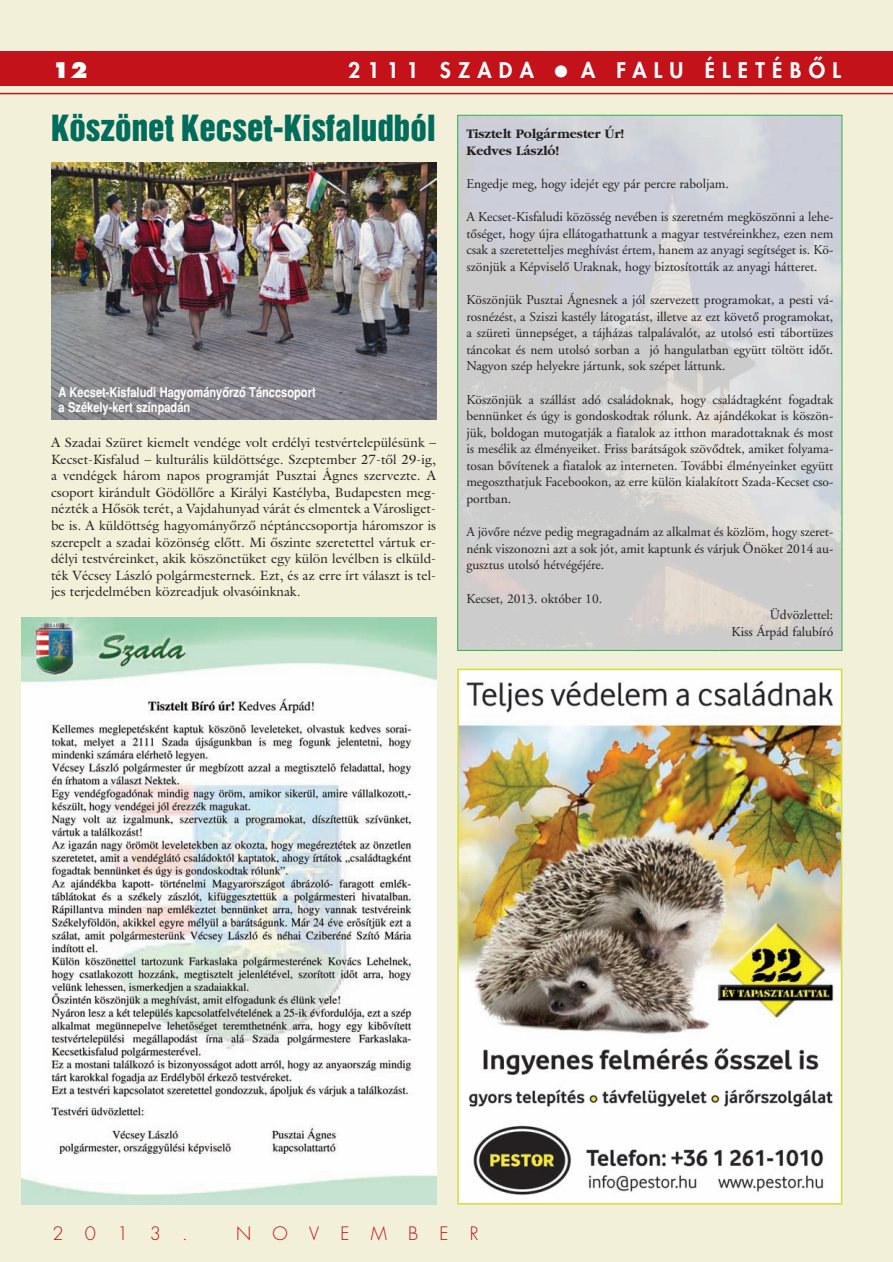
<style>
.page{position:relative;width:893px;height:1262px;background:#fff}
.page>*{position:absolute;margin:0;border:0;box-sizing:border-box;transform-origin:0 0}
.t1{font:33px "H Helvetica Inserat";color:#006c5c}
.t2{font:800 21px "H Futura";letter-spacing:.345em;color:#fff}
.t3{font:700 21px "H Futura Extra";color:#fff}
.t4{font:300 18px "H Futura";letter-spacing:1.18em;color:#c4121a}
.t5{font:13.5px/16.6px "Garamond AH";color:#231f20;text-align:justify}
.t6{font:13.5px/16.6px "Galliard AH";color:#231f20;text-align:justify}
.t7{font:700 13.5px/15px "H Helvetica Narrow";color:#fff}
.t8{font:13.5px/16.6px "Garamond AH Bold";color:#231f20}
</style>
<div class="page">
<div style="left:0;top:0;width:892px;height:1262px;background:#f2f0d8"></div>
<hr style="left:0;top:93px;width:892px;height:1px;background:#c4121a">
<div style="left:0;top:51px;width:892px;height:34px;background:#c4121a"></div>
<img style="left:459px;top:117px;width:381px;height:532px">
<img style="left:21px;top:617px;width:415px;height:587px">
<img style="left:460px;top:671px;width:379px;height:530px">
<div style="left:457px;top:668px;width:385px;height:536px;border:2px solid #d1dd3a"></div>
<img style="left:51px;top:162px;width:385px;height:258px">
<h2 class="t3" style="left:53px;top:61px;width:36px">12</h2>
<h2 class="t2" style="left:348px;top:60px;width:187px">2111 SZADA</h2>
<h2 class="t2" style="left:581px;top:60px;width:261px">A FALU ÉLETÉBÔL</h2>
<h1 class="t1" style="left:51px;top:114px;width:386px">Köszönet Kecset-Kisfaludból</h1>
<p class="t8" style="left:466px;top:126px;width:160px">Tisztelt Polgármester Úr!<br>Kedves László!</p>
<p class="t5" style="left:466px;top:176px;width:264px">Engedje meg, hogy idejét egy pár percre raboljam.</p>
<p class="t5" style="left:466px;top:210px;width:368px">A Kecset-Kisfaludi közösség nevében is szeretném megköszönni a lehe&shy;tôséget, hogy újra ellátogathattunk a magyar testvéreinkhez, ezen nem csak a szeretetteljes meghívást értem, hanem az anyagi segítséget is. Kö&shy;szönjük a Képviselô Uraknak, hogy biztosították az anyagi hátteret.</p>
<p class="t5" style="left:466px;top:293px;width:368px">Köszönjük Pusztai Ágnesnek a jól szervezett programokat, a pesti vá&shy;rosnézést, a Sziszi kastély látogatást, illetve az ezt követô programokat, a szüreti ünnepséget, a tájházas talpalávalót, az utolsó esti tábortüzes táncokat és nem utolsó sorban a jó hangulatban együtt töltött idôt.<br>Nagyon szép helyekre jártunk, sok szépet láttunk.</p>
<p class="t5" style="left:466px;top:392px;width:368px">Köszönjük a szállást adó családoknak, hogy családtagként fogadtak bennünket és úgy is gondoskodtak rólunk. Az ajándékokat is köszön&shy;jük, boldogan mutogatják a fiatalok az itthon maradottaknak és most is mesélik az élményeiket. Friss barátságok szövôdtek, amiket folyama&shy;tosan bôvítenek a fiatalok az interneten. További élményeinket együtt megoszthatjuk Facebookon, az erre külön kialakított Szada-Kecset cso&shy;portban.</p>
<p class="t5" style="left:466px;top:525px;width:368px">A jövôre nézve pedig megragadnám az alkalmat és közlöm, hogy szeret&shy;nénk viszonozni azt a sok jót, amit kaptunk és várjuk Önöket 2014 au&shy;gusztus utolsó hétvégéjére.</p>
<p class="t5" style="left:466px;top:591px;width:137px">Kecset, 2013. október 10.</p>
<p class="t5" style="left:731px;top:608px;width:103px;text-align:right">Üdvözlettel:<br>Kiss Árpád falubíró</p>
<p class="t7" style="left:59px;top:386px;width:258px">A Kecset-Kisfaludi Hagyományôrzô Tánccsoport a Székely-kert színpadán</p>
<p class="t6" style="left:51px;top:435px;width:386px">A Szadai Szüret kiemelt vendége volt erdélyi testvértelepülésünk – Kecset-Kisfalud – kulturális küldöttsége. Szeptember 27-tôl 29-ig, a vendégek három napos programját Pusztai Ágnes szervezte. A csoport kirándult Gödöllôre a Királyi Kastélyba, Budapesten meg&shy;nézték a Hôsök terét, a Vajdahunyad várát és elmentek a Városliget&shy;be is. A küldöttség hagyományôrzô néptánccsoportja háromszor is szerepelt a szadai közönség elôtt. Mi ôszinte szeretettel vártuk er&shy;délyi testvéreinket, akik köszönetüket egy külön levélben is elküld&shy;ték Vécsey László polgármesternek. Ezt, és az erre írt választ is tel&shy;jes terjedelmében közreadjuk olvasóinknak.</p>
<h3 class="t4" style="left:53px;top:1225px;width:137px">2013.</h3>
<h3 class="t4" style="left:236px;top:1225px;width:244px">NOVEMBER</h3>
</div>
